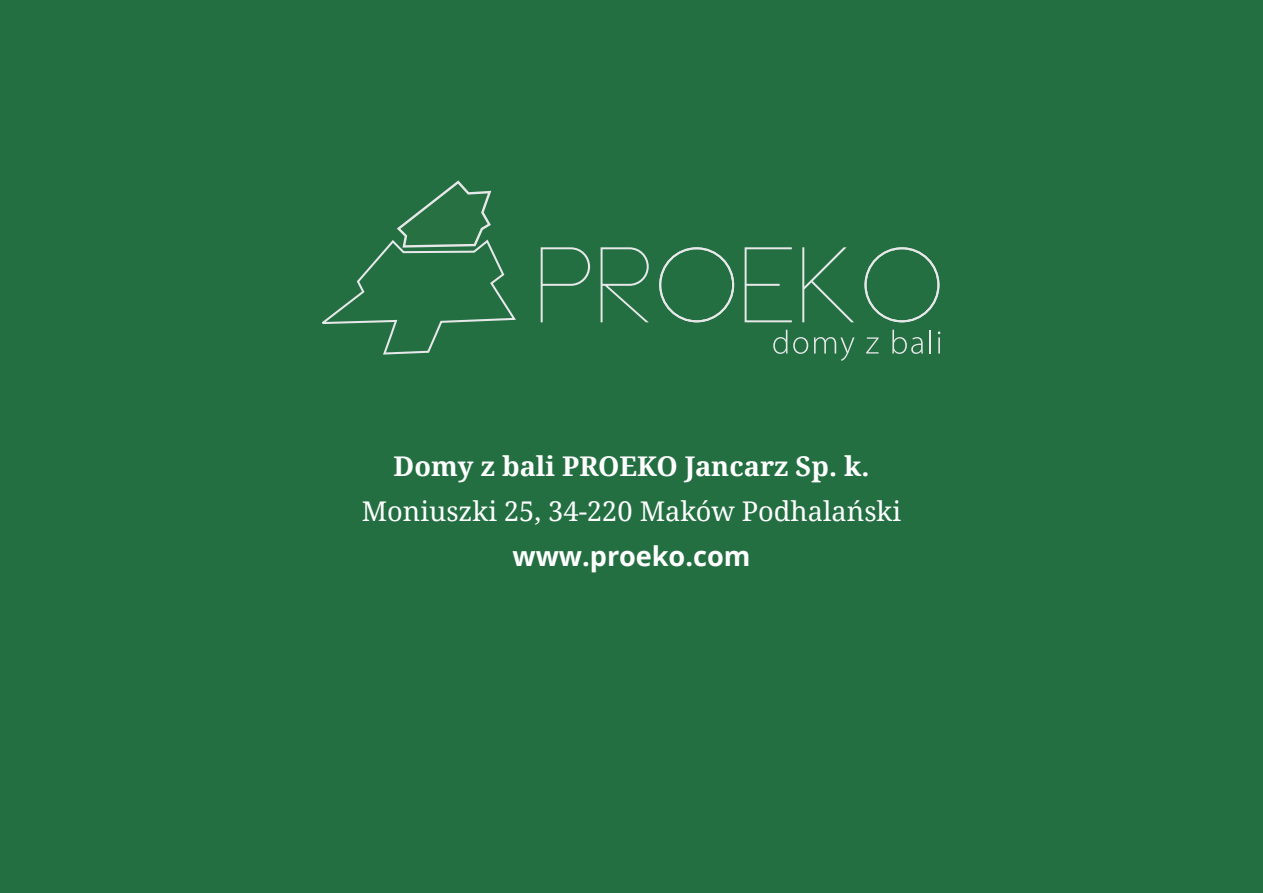
<style>
.page{position:relative;width:1263px;height:893px;background:#236f42}
.page>*{position:absolute;margin:0;border:0;box-sizing:border-box;transform-origin:0 0}
.t1{font:27.15px "Noto Serif";color:#fff}
.t2{font:700 27.15px "Noto Serif";color:#fff}
.t3{font:700 27.15px "Noto Sans";color:#fff}
</style>
<div class="page">
<svg style="left:322px;top:180px;width:194px;height:175px"></svg>
<svg style="left:541px;top:247px;width:49px;height:75px"></svg>
<svg style="left:601px;top:247px;width:48px;height:75px"></svg>
<svg style="left:659px;top:247px;width:75px;height:75px"></svg>
<svg style="left:745px;top:247px;width:47px;height:75px"></svg>
<svg style="left:802px;top:247px;width:52px;height:75px"></svg>
<svg style="left:864px;top:247px;width:75px;height:75px"></svg>
<svg style="left:773px;top:330px;width:14px;height:24px"></svg>
<svg style="left:793px;top:337px;width:15px;height:17px"></svg>
<svg style="left:814px;top:337px;width:40px;height:24px"></svg>
<svg style="left:866px;top:337px;width:12px;height:16px"></svg>
<svg style="left:892px;top:330px;width:31px;height:24px"></svg>
<hr style="left:929px;top:330px;width:2px;height:24px;background:#e7e8e9">
<svg style="left:938px;top:331px;width:2px;height:22px"></svg>
<p class="t2" style="left:394px;top:447px;width:477px">Domy z bali PROEKO Jancarz Sp. k.</p>
<p class="t1" style="left:362px;top:492px;width:541px">Moniuszki 25, 34-220 Maków Podhalański</p>
<p class="t3" style="left:512px;top:536px;width:240px">www.proeko.com</p>
</div>
